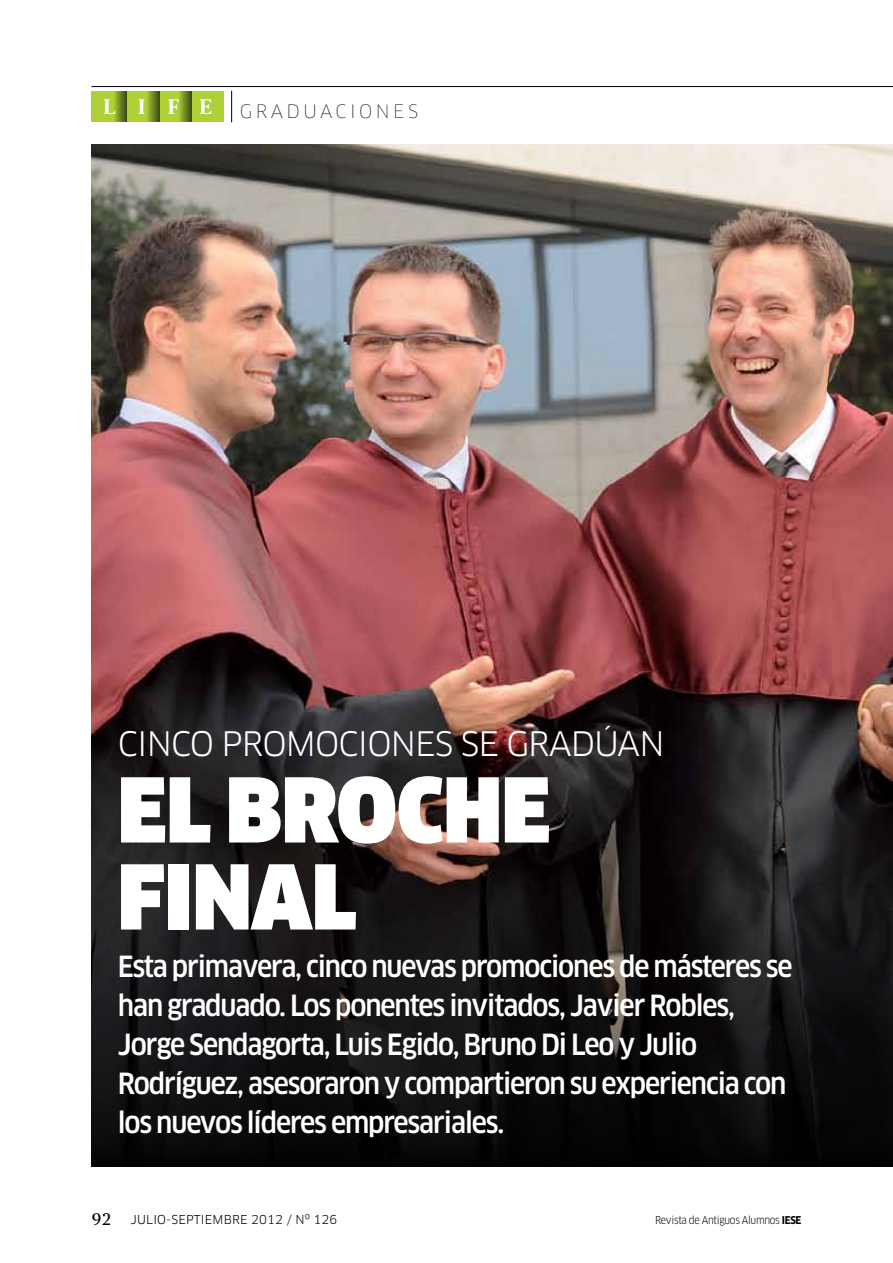
<style>
.page{position:relative;width:893px;height:1263px;background:#fff}
.page>*{position:absolute;margin:0;border:0;box-sizing:border-box;transform-origin:0 0}
.t1{font:900 87px/87px "Clan Narrow";letter-spacing:-.005em;color:#fff}
.t2{font:33px "Clan";letter-spacing:-.025em;color:#fff}
.t3{font:500 28.5px/39px "Clan Narrow";letter-spacing:-.04em;color:#fff}
.t4{font:21px "Leitura News Roman 4";color:#fff}
.t5{font:100 18px "Clan";letter-spacing:.195em;color:#000}
.t6{font:12px "Clan";letter-spacing:.015em;color:#000}
.t7{font:10.5px "Clan Narrow";letter-spacing:-.03em;color:#000}
.s1{font-family:"Leitura News Roman 2";font-size:18px}
.s2{font-weight:700}
</style>
<div class="page">
<img style="left:91px;top:144px;width:802px;height:716px">
<svg style="left:91px;top:860px;width:802px;height:306px;background:#131112"></svg>
<hr style="left:91px;top:86px;width:802px;height:1px;background:#000">
<hr style="left:231px;top:91px;width:1px;height:31px;background:#000">
<div style="left:188px;top:91px;width:36px;height:31px;background:#add136"></div>
<div style="left:156px;top:91px;width:36px;height:31px;background:#add136"></div>
<svg style="left:179px;top:91px;width:12px;height:31px"></svg>
<div style="left:91px;top:91px;width:37px;height:31px;background:#add136"></div>
<div style="left:124px;top:91px;width:36px;height:31px;background:#add136"></div>
<svg style="left:147px;top:91px;width:12px;height:31px"></svg>
<svg style="left:114px;top:91px;width:12px;height:31px"></svg>
<p class="t4" style="left:104px;top:95px;width:110px">life</p>
<p class="t5" style="left:240px;top:100px;width:135px">G RADUAC IONES</p>
<p class="t2" style="left:118px;top:724px;width:128px">CI NCO PROMO</p>
<p class="t2" style="left:338px;top:724px;width:328px">CIONES SE GRADÚAN</p>
<h1 class="t1" style="left:118px;top:768px;width:434px">EL BROCHE<br>FINAL</h1>
<p class="t3" style="left:118px;top:947px;width:676px">Esta primavera, cinco nuevas promociones de másteres se han graduado. Los ponentes invitados, Javier Robles, Jorge Sendagorta, Luis Egido, Bruno Di Leo y Julio Rodríguez, asesoraron y compartieron su experiencia con los nuevos líderes empresariales.</p>
<p class="t6" style="left:91px;top:1212px;width:247px"><span class="s1">92</span> JULIO-SEPTIEMBRE 2012 / Nº 126</p>
<p class="t7" style="left:655px;top:1213px;width:148px">Revista de Antiguos Alumnos <span class="s2">IESE</span></p>
</div>
